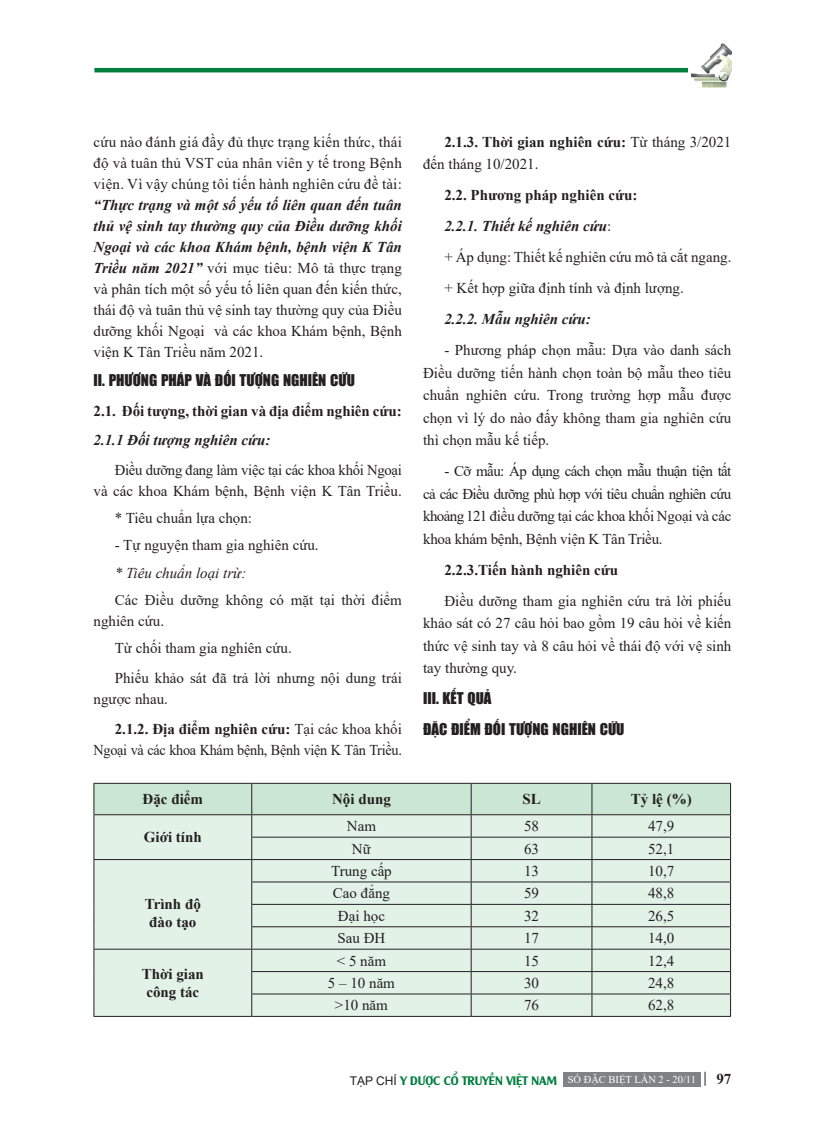
<style>
.page{position:relative;width:825px;height:1144px;background:#fff}
.page>*{position:absolute;margin:0;border:0;box-sizing:border-box;transform-origin:0 0}
.t1{font:15px/22.5px "Times New Roman";color:#231f20;text-align:justify}
.t2{font:700 15px/18px "Times New Roman";color:#231f20}
.t3{font:15px/21px "Times New Roman";letter-spacing:-.02em;color:#231f20;text-align:right}
.t4{font:15px/31px "UTM Impact";color:#231f20}
.t5{font:italic 700 15px "Times New Roman";color:#231f20}
.t6{font:15px "Times New Roman";letter-spacing:-.02em;color:#231f20;scale:.95 1}
.t7{font:italic 15px "Times New Roman";color:#231f20}
.t8{font:12px "UTM Alexander";color:#007e3d}
.s1{font-weight:700;font-style:italic}
.s2{font-weight:700}
.s3{font-family:"Arial";color:#231f20}
.s4{font-family:"Times New Roman";font-size:10.5px;color:#fff}
</style>
<div class="page">
<hr style="left:94px;top:68px;width:594px;height:4px;background:#007e3d">
<img style="left:690px;top:43px;width:41px;height:44px">
<svg style="left:705px;top:1072px;width:1px;height:14px"></svg>
<div style="left:563px;top:1072px;width:138px;height:14px;background:#808285"></div>
<hr style="left:94px;top:1016px;width:158px;height:1px;background:#231f20">
<svg style="left:94px;top:783px;width:637px;height:233px;background:#d7e7db"></svg>
<hr style="left:252px;top:1016px;width:219px;height:1px;background:#231f20">
<hr style="left:471px;top:1016px;width:121px;height:1px;background:#231f20">
<hr style="left:592px;top:1016px;width:139px;height:1px;background:#231f20">
<p class="t1" style="left:94px;top:130px;width:310px;line-height:21px">cứu nào đánh giá đầy đủ thực trạng kiến thức, thái độ và tuân thủ VST của nhân viên y tế trong Bệnh viện. Vì vậy chúng tôi tiến hành nghiên cứu đề tài:</p>
<p class="t1" style="left:94px;top:193px;width:310px;line-height:21px"><span class="s1">“Thực trạng và một số yếu tố liên quan đến tuân thủ vệ sinh tay thường quy của Điều dưỡng khối Ngoại và các khoa Khám bệnh, bệnh viện K Tân Triều năm 2021”</span> với mục tiêu: Mô tả thực trạng và phân tích một số yếu tố liên quan đến kiến thức, thái độ và tuân thủ vệ sinh tay thường quy của Điều dưỡng khối Ngoại và các khoa Khám bệnh, Bệnh viện K Tân Triều năm 2021.</p>
<p class="t4" style="left:94px;top:364px;width:263px">II. PHƯƠNG PHÁP VÀ ĐỐI TƯỢNG NGHIÊN CỨU</p>
<p class="t2" style="left:94px;top:401px;width:310px">2.1. Đối tượng, thời gian và địa điểm nghiên cứu:</p>
<p class="t5" style="left:94px;top:430px;width:178px">2.1.1 Đối tượng nghiên cứu:</p>
<p class="t3" style="left:94px;top:458px;width:310px">Điều dưỡng đang làm việc tại các khoa khối Ngoại<br>và các khoa Khám bệnh, Bệnh viện K Tân Triều.</p>
<p class="t1" style="left:115px;top:506px;width:139px">* Tiêu chuẩn lựa chọn:</p>
<p class="t1" style="left:115px;top:533px;width:205px">- Tự nguyện tham gia nghiên cứu.</p>
<p class="t7" style="left:115px;top:562px;width:133px">* Tiêu chuẩn loại trừ:</p>
<p class="t1" style="left:94px;top:589px;width:310px;line-height:21px;text-indent:21px">Các Điều dưỡng không có mặt tại thời điểm nghiên cứu.</p>
<p class="t1" style="left:115px;top:633px;width:289px;line-height:29.5px">Từ chối tham gia nghiên cứu.<br>Phiếu khảo sát đã trả lời nhưng nội dung trái</p>
<p class="t1" style="left:115px;top:684px;width:289px;line-height:29.5px;text-indent:-21px">ngược nhau.<br><span class="s2">2.1.2. Địa điểm nghiên cứu:</span> Tại các khoa khối</p>
<p class="t6" style="left:94px;top:739px;width:326px">Ngoại và các khoa Khám bệnh, Bệnh viện K Tân Triều.</p>
<p class="t1" style="left:423px;top:130px;width:310px;text-indent:21px"><span class="s2">2.1.3. Thời gian nghiên cứu:</span> Từ tháng 3/2021 đến tháng 10/2021.</p>
<p class="t1" style="left:444px;top:179px;width:289px;line-height:31px;text-align:left"><span class="s2">2.2. Phương pháp nghiên cứu:<br></span><span class="s1">2.2.1. Thiết kế nghiên cứu</span>:<br>+ Áp dụng: Thiết kế nghiên cứu mô tả cắt ngang. + Kết hợp giữa định tính và định lượng.</p>
<p class="t5" style="left:444px;top:309px;width:148px">2.2.2. Mẫu nghiên cứu:</p>
<p class="t1" style="left:423px;top:338px;width:310px;text-indent:21px">- Phương pháp chọn mẫu: Dựa vào danh sách Điều dưỡng tiến hành chọn toàn bộ mẫu theo tiêu chuẩn nghiên cứu. Trong trường hợp mẫu được chọn vì lý do nào đấy không tham gia nghiên cứu thì chọn mẫu kế tiếp.</p>
<p class="t1" style="left:423px;top:459px;width:310px;text-indent:21px">- Cỡ mẫu: Áp dụng cách chọn mẫu thuận tiện tất cả các Điều dưỡng phù hợp với tiêu chuẩn nghiên cứu khoảng 121 điều dưỡng tại các khoa khối Ngoại và các khoa khám bệnh, Bệnh viện K Tân Triều.</p>
<p class="t2" style="left:444px;top:560px;width:175px">2.2.3.Tiến hành nghiên cứu</p>
<p class="t1" style="left:423px;top:589px;width:310px;text-indent:21px">Điều dưỡng tham gia nghiên cứu trả lời phiếu khảo sát có 27 câu hỏi bao gồm 19 câu hỏi về kiến thức vệ sinh tay và 8 câu hỏi về thái độ với vệ sinh tay thường quy.</p>
<p class="t4" style="left:423px;top:682px;width:203px">III. KẾT QUẢ<br>ĐẶC ĐIỂM ĐỐI TƯỢNG NGHIÊN CỨU</p>
<p class="t2" style="left:143px;top:790px;width:62px">Đặc điểm</p>
<p class="t2" style="left:332px;top:790px;width:60px">Nội dung</p>
<p class="t2" style="left:522px;top:790px;width:20px">SL</p>
<p class="t2" style="left:631px;top:790px;width:62px">Tỷ lệ (%)</p>
<p class="t2" style="left:144px;top:828px;width:59px">Giới tính</p>
<p class="t1" style="left:347px;top:814px;width:31px">Nam</p>
<p class="t1" style="left:524px;top:814px;width:16px">58</p>
<p class="t1" style="left:648px;top:814px;width:28px">47,9</p>
<p class="t1" style="left:352px;top:837px;width:20px">Nữ</p>
<p class="t1" style="left:524px;top:837px;width:16px">63</p>
<p class="t1" style="left:648px;top:837px;width:28px">52,1</p>
<p class="t2" style="left:145px;top:895px;width:57px">Trình độ đào tạo</p>
<p class="t2" style="left:142px;top:964px;width:64px;text-align:center">Thời gian công tác</p>
<p class="t1" style="left:331px;top:859px;width:62px">Trung cấp</p>
<p class="t1" style="left:524px;top:859px;width:16px">13</p>
<p class="t1" style="left:648px;top:859px;width:28px">10,7</p>
<p class="t1" style="left:333px;top:881px;width:59px">Cao đẳng</p>
<p class="t1" style="left:524px;top:881px;width:16px">59</p>
<p class="t1" style="left:648px;top:881px;width:28px">48,8</p>
<p class="t1" style="left:338px;top:904px;width:49px">Đại học</p>
<p class="t1" style="left:524px;top:904px;width:16px">32</p>
<p class="t1" style="left:648px;top:904px;width:28px">26,5</p>
<p class="t1" style="left:337px;top:926px;width:49px">Sau ĐH</p>
<p class="t1" style="left:524px;top:926px;width:16px">17</p>
<p class="t1" style="left:648px;top:926px;width:28px">14,0</p>
<p class="t1" style="left:337px;top:949px;width:51px">&lt; 5 năm</p>
<p class="t1" style="left:524px;top:949px;width:16px">15</p>
<p class="t1" style="left:648px;top:949px;width:28px">12,4</p>
<p class="t1" style="left:328px;top:971px;width:69px">5 – 10 năm</p>
<p class="t1" style="left:524px;top:971px;width:16px">30</p>
<p class="t1" style="left:648px;top:971px;width:28px">24,8</p>
<p class="t1" style="left:335px;top:993px;width:55px">&gt;10 năm</p>
<p class="t1" style="left:524px;top:993px;width:16px">76</p>
<p class="t1" style="left:648px;top:993px;width:28px">62,8</p>
<p class="t8" style="left:350px;top:1071px;width:348px"><span class="s3">TẠP CHÍ</span> Y DƯỢC CỔ TRUYỀN VIỆT NAM <span class="s4">SỐ ĐẶC BIỆT LẦN 2 - 20/11</span></p>
<p class="t2" style="left:716px;top:1070px;width:16px">97</p>
</div>
